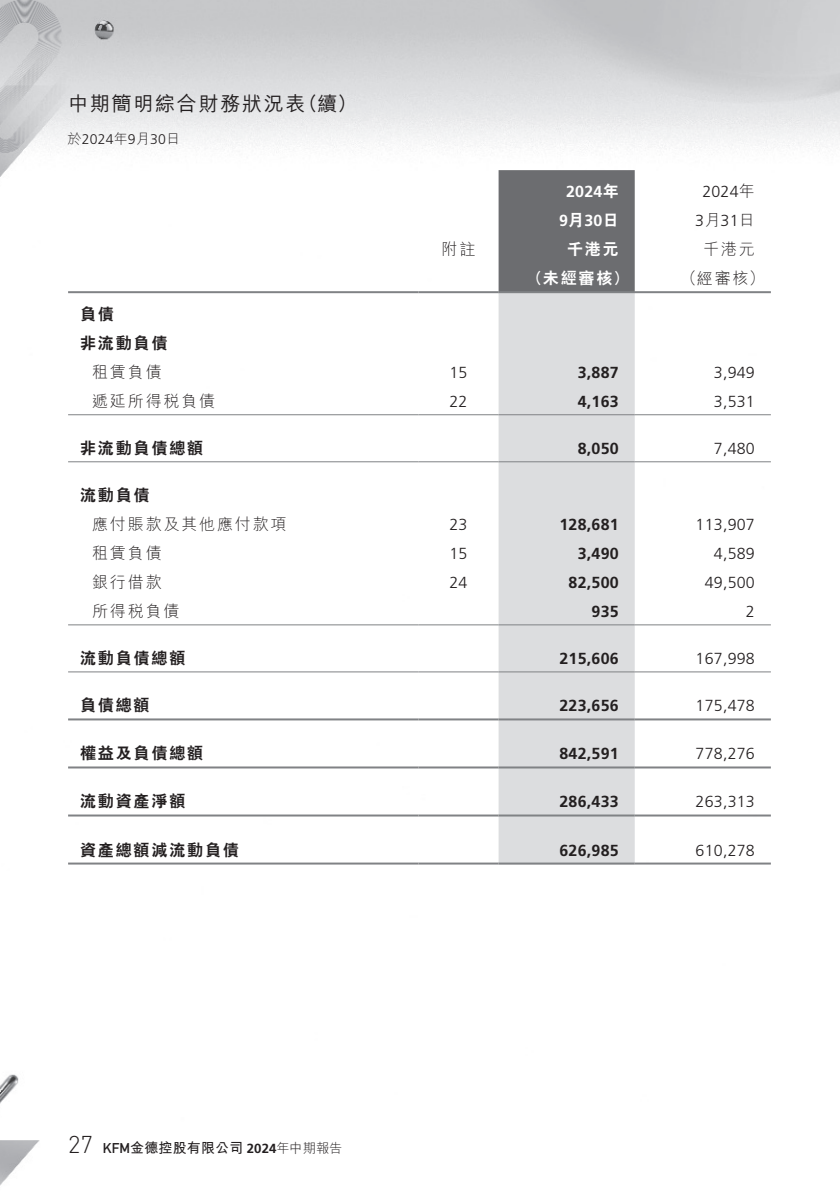
<style>
.page{position:relative;width:840px;height:1191px;background:#fff}
.page>*{position:absolute;margin:0;border:0;box-sizing:border-box;transform-origin:0 0}
.t1{font:300 24px "DIN Pro";color:#231f20}
.t2{font:500 20px "M Hei HK";letter-spacing:.085em;color:#231f20}
._01_Body_Text{font:300 16px/29px "Frutiger LT Std";letter-spacing:.015em;color:#231f20;text-align:center}
._01_Body_Text-2{font:700 16px "Frutiger LT Std";letter-spacing:.015em;color:#231f20}
._15_Table_Stub{font:800 16px "C Hei 2 HK";letter-spacing:.115em;color:#231f20}
._15_Table_Stub-2{font:300 16px "M Hei HK";letter-spacing:.115em;color:#231f20}
._01_Body_Text-3{font:700 16px/29px "Frutiger LT Std";letter-spacing:.015em;color:#fff;text-align:center}
._01_Body_Text-4{font:300 16px "M Hei HK";letter-spacing:.115em;color:#231f20}
._01_Body_Text-5{font:800 16px "C Hei 2 HK";letter-spacing:.115em;color:#fff}
.t3{font:700 14px "M Hei HK";letter-spacing:.01em;color:#231f20}
.t4{font:300 14px "Frutiger LT Std";letter-spacing:.015em;color:#231f20}
.s1{font-family:"M Hei HK"}
.s2{font-family:"C Hei 2 HK";font-weight:800}
.s3{font-family:"DIN Mittelschrift Std";font-weight:400}
.s4{font-family:"Frutiger LT Std";font-size:13.2px}
.s5{font-weight:300;font-size:13.2px}
</style>
<div class="page">
<img style="left:0;top:0;width:839px;height:1186px">
<div style="left:498px;top:170px;width:136px;height:121px;background:#6c6d70"></div>
<div style="left:498px;top:293px;width:136px;height:569px;background:#dcdddf"></div>
<hr style="left:68px;top:291px;width:350px;height:2px;background:#808285">
<hr style="left:418px;top:291px;width:80px;height:2px;background:#808285">
<hr style="left:498px;top:291px;width:136px;height:2px;background:#808285">
<hr style="left:634px;top:291px;width:136px;height:2px;background:#808285">
<hr style="left:68px;top:414px;width:350px;height:1px;background:#808285">
<hr style="left:418px;top:414px;width:80px;height:1px;background:#808285">
<hr style="left:498px;top:414px;width:136px;height:1px;background:#808285">
<hr style="left:634px;top:414px;width:136px;height:1px;background:#808285">
<hr style="left:68px;top:461px;width:350px;height:1px;background:#808285">
<hr style="left:418px;top:461px;width:80px;height:1px;background:#808285">
<hr style="left:498px;top:461px;width:136px;height:1px;background:#808285">
<hr style="left:634px;top:461px;width:136px;height:1px;background:#808285">
<hr style="left:68px;top:624px;width:350px;height:1px;background:#808285">
<hr style="left:418px;top:624px;width:80px;height:1px;background:#808285">
<hr style="left:498px;top:624px;width:136px;height:1px;background:#808285">
<hr style="left:634px;top:624px;width:136px;height:1px;background:#808285">
<hr style="left:68px;top:671px;width:350px;height:1px;background:#808285">
<hr style="left:418px;top:671px;width:80px;height:1px;background:#808285">
<hr style="left:498px;top:671px;width:136px;height:1px;background:#808285">
<hr style="left:634px;top:671px;width:136px;height:1px;background:#808285">
<hr style="left:68px;top:718px;width:350px;height:2px;background:#808285">
<hr style="left:418px;top:718px;width:80px;height:2px;background:#808285">
<hr style="left:498px;top:718px;width:136px;height:2px;background:#808285">
<hr style="left:634px;top:718px;width:136px;height:2px;background:#808285">
<hr style="left:68px;top:766px;width:350px;height:2px;background:#808285">
<hr style="left:418px;top:766px;width:80px;height:2px;background:#808285">
<hr style="left:498px;top:766px;width:136px;height:2px;background:#808285">
<hr style="left:634px;top:766px;width:136px;height:2px;background:#808285">
<hr style="left:68px;top:814px;width:350px;height:2px;background:#808285">
<hr style="left:418px;top:814px;width:80px;height:2px;background:#808285">
<hr style="left:498px;top:814px;width:136px;height:2px;background:#808285">
<hr style="left:634px;top:814px;width:136px;height:2px;background:#808285">
<hr style="left:68px;top:862px;width:350px;height:2px;background:#808285">
<hr style="left:418px;top:862px;width:80px;height:2px;background:#808285">
<hr style="left:498px;top:862px;width:136px;height:2px;background:#808285">
<hr style="left:634px;top:862px;width:136px;height:2px;background:#808285">
<p class="t2" style="left:68px;top:89px;width:238px">中期簡明綜合財務狀況表</p>
<p class="t2" style="left:297px;top:89px;width:61px">（續(</p>
<p class="t4" style="left:67px;top:132px;width:114px"><span class="s1">於</span>2024<span class="s1">年月</span>9 30<span class="s1">日</span></p>
<p class="_01_Body_Text-4" style="left:441px;top:238px;width:35px">附註</p>
<p class="_01_Body_Text-3" style="left:558px;top:177px;width:61px">2024<span class="s2">年<br>月</span>9 30<span class="s2">日</span></p>
<p class="_01_Body_Text" style="left:694px;top:177px;width:61px">2024<span class="s1">年<br>月</span>3 31<span class="s1">日</span></p>
<p class="_01_Body_Text-4" style="left:702px;top:238px;width:53px">千港元</p>
<p class="_01_Body_Text-5" style="left:566px;top:238px;width:53px">千港元</p>
<p class="_01_Body_Text-5" style="left:526px;top:267px;width:103px">（未經審核）</p>
<p class="_01_Body_Text-4" style="left:680px;top:267px;width:86px">（經審核(</p>
<p class="_15_Table_Stub" style="left:80px;top:303px;width:35px">負債</p>
<p class="_15_Table_Stub" style="left:80px;top:332px;width:89px">非流動負債</p>
<p class="_15_Table_Stub-2" style="left:92px;top:361px;width:71px">租賃負債</p>
<p class="_01_Body_Text" style="left:449px;top:358px;width:20px">15</p>
<p class="_01_Body_Text-2" style="left:577px;top:363px;width:42px">3,887</p>
<p class="_01_Body_Text" style="left:713px;top:358px;width:42px">3,949</p>
<p class="_15_Table_Stub-2" style="left:92px;top:390px;width:124px">遞延所得稅負債</p>
<p class="_01_Body_Text" style="left:449px;top:387px;width:20px">22</p>
<p class="_01_Body_Text-2" style="left:577px;top:392px;width:42px">4,163</p>
<p class="_01_Body_Text" style="left:713px;top:387px;width:42px">3,531</p>
<p class="_15_Table_Stub" style="left:80px;top:437px;width:124px">非流動負債總額</p>
<p class="_15_Table_Stub" style="left:80px;top:484px;width:71px">流動負債</p>
<p class="_01_Body_Text-2" style="left:577px;top:439px;width:42px">8,050</p>
<p class="_01_Body_Text" style="left:713px;top:434px;width:42px">7,480</p>
<p class="_15_Table_Stub-2" style="left:92px;top:513px;width:196px">應付賬款及其他應付款項</p>
<p class="_01_Body_Text" style="left:449px;top:510px;width:20px">23</p>
<p class="_01_Body_Text-2" style="left:559px;top:515px;width:61px">128,681</p>
<p class="_01_Body_Text" style="left:695px;top:510px;width:61px">113,907</p>
<p class="_15_Table_Stub-2" style="left:92px;top:542px;width:71px">租賃負債</p>
<p class="_01_Body_Text" style="left:449px;top:539px;width:20px">15</p>
<p class="_01_Body_Text-2" style="left:577px;top:544px;width:42px">3,490</p>
<p class="_01_Body_Text" style="left:713px;top:539px;width:42px">4,589</p>
<p class="_15_Table_Stub-2" style="left:92px;top:571px;width:71px">銀行借款</p>
<p class="_01_Body_Text" style="left:449px;top:568px;width:20px">24</p>
<p class="_01_Body_Text-2" style="left:568px;top:573px;width:52px">82,500</p>
<p class="_01_Body_Text" style="left:704px;top:568px;width:52px">49,500</p>
<p class="_15_Table_Stub-2" style="left:92px;top:600px;width:89px">所得稅負債</p>
<p class="_01_Body_Text-2" style="left:591px;top:602px;width:29px">935</p>
<p class="_01_Body_Text" style="left:745px;top:597px;width:10px">2</p>
<p class="_15_Table_Stub" style="left:80px;top:647px;width:107px">流動負債總額</p>
<p class="_01_Body_Text-2" style="left:559px;top:649px;width:61px">215,606</p>
<p class="_01_Body_Text" style="left:695px;top:644px;width:61px">167,998</p>
<p class="_15_Table_Stub" style="left:80px;top:695px;width:71px">負債總額</p>
<p class="_01_Body_Text-2" style="left:559px;top:696px;width:61px">223,656</p>
<p class="_01_Body_Text" style="left:695px;top:691px;width:61px">175,478</p>
<p class="_15_Table_Stub" style="left:80px;top:743px;width:124px">權益及負債總額</p>
<p class="_01_Body_Text-2" style="left:559px;top:744px;width:61px">842,591</p>
<p class="_01_Body_Text" style="left:695px;top:739px;width:61px">778,276</p>
<p class="_15_Table_Stub" style="left:80px;top:791px;width:107px">流動資產淨額</p>
<p class="_01_Body_Text-2" style="left:559px;top:792px;width:61px">286,433</p>
<p class="_01_Body_Text" style="left:695px;top:787px;width:61px">263,313</p>
<p class="_15_Table_Stub" style="left:80px;top:839px;width:160px">資產總額減流動負債</p>
<p class="_01_Body_Text-2" style="left:559px;top:840px;width:61px">626,985</p>
<p class="_01_Body_Text" style="left:695px;top:835px;width:61px">610,278</p>
<h1 class="t1" style="left:68px;top:1128px;width:26px">27</h1>
<p class="t3" style="left:103px;top:1138px;width:241px"><span class="s3">KFM</span>金德控股有限公司 <span class="s4">2024</span><span class="s5">年中期報告</span></p>
</div>
